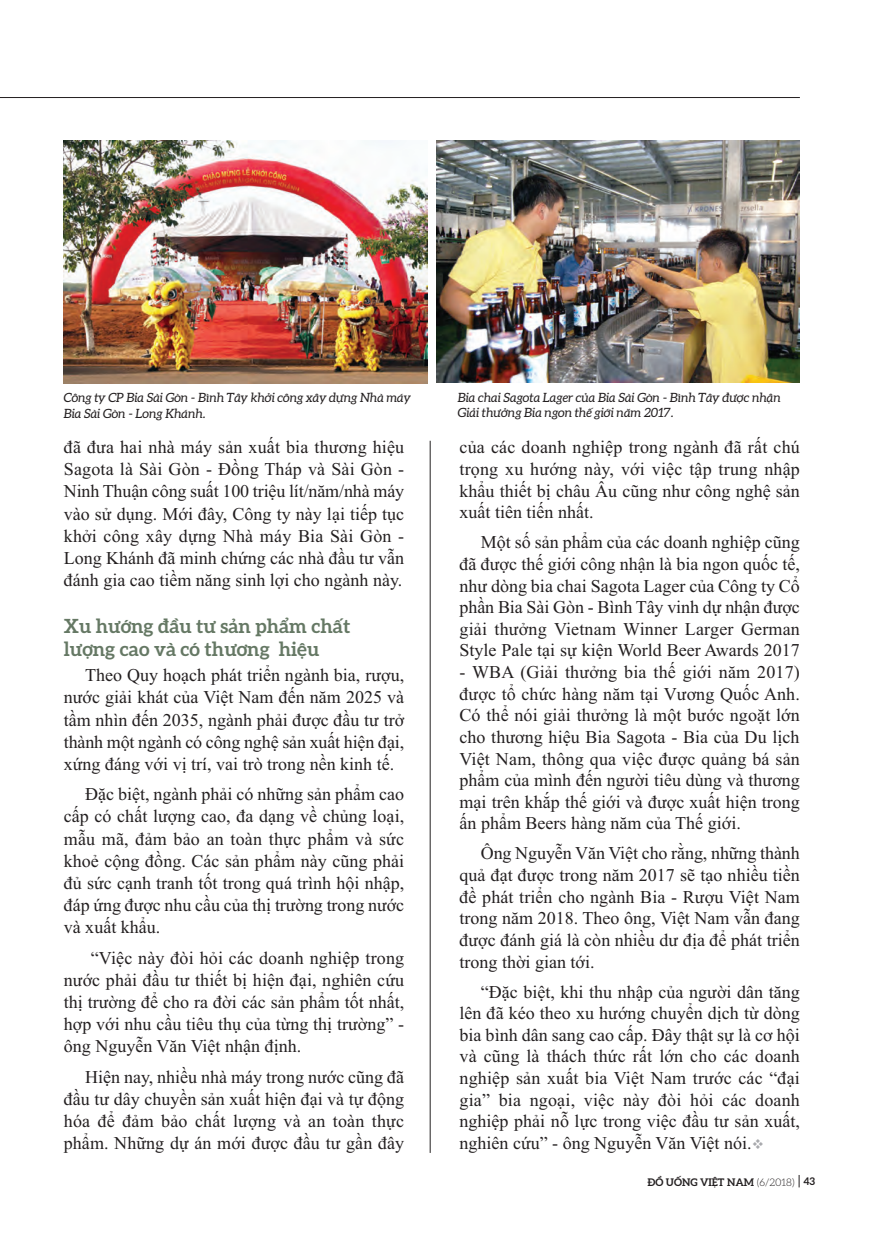
<style>
.page{position:relative;width:885px;height:1238px;background:#fff}
.page>*{position:absolute;margin:0;border:0;box-sizing:border-box;transform-origin:0 0}
.t1{font:700 19.5px/23.9px "SVN Aleo";color:#657864}
.t2{font:18px/21.6px "Times New Roman";color:#231f20;text-align:justify}
.t3{font:italic 12.75px/15.3px "SVN Aleo";color:#231f20}
.t4{font:700 10.5px "SVN Aleo";color:#231f20}
.s1{font-weight:300}
</style>
<div class="page">
<svg style="left:798px;top:1175px;width:1px;height:12px"></svg>
<hr style="left:0;top:97px;width:799px;height:1px;background:#231f20">
<hr style="left:430px;top:441px;width:1px;height:711px;background:#231f20">
<img style="left:64px;top:140px;width:363px;height:243px">
<img style="left:436px;top:140px;width:363px;height:242px">
<p class="t3" style="left:64px;top:391px;width:348px">Công ty CP Bia Sài Gòn - Bình Tây khởi công xây dựng Nhà máy<br>Bia Sài Gòn - Long Khánh.</p>
<p class="t2" style="left:64px;top:438px;width:342px;line-height:22px">đã đưa hai nhà máy sản xuất bia thương hiệu Sagota là Sài Gòn - Đồng Tháp và Sài Gòn - Ninh Thuận công suất 100 triệu lít/năm/nhà máy vào sử dụng. Mới đây, Công ty này lại tiếp tục khởi công xây dựng Nhà máy Bia Sài Gòn - Long Khánh đã minh chứng các nhà đầu tư vẫn đánh gia cao tiềm năng sinh lợi cho ngành này.</p>
<p class="t1" style="left:64px;top:615px;width:288px">Xu hướng đầu tư sản phẩm chất lượng cao và có thương hiệu</p>
<p class="t2" style="left:64px;top:666px;width:342px;line-height:22px;text-indent:21px">Theo Quy hoạch phát triển ngành bia, rượu, nước giải khát của Việt Nam đến năm 2025 và tầm nhìn đến 2035, ngành phải được đầu tư trở thành một ngành có công nghệ sản xuất hiện đại, xứng đáng với vị trí, vai trò trong nền kinh tế.</p>
<p class="t2" style="left:64px;top:785px;width:342px;line-height:22px;text-indent:21px">Đặc biệt, ngành phải có những sản phẩm cao cấp có chất lượng cao, đa dạng về chủng loại, mẫu mã, đảm bảo an toàn thực phẩm và sức khoẻ cộng đồng. Các sản phẩm này cũng phải đủ sức cạnh tranh tốt trong quá trình hội nhập, đáp ứng được nhu cầu của thị trường trong nước và xuất khẩu.</p>
<p class="t2" style="left:64px;top:948px;width:342px;line-height:22px;text-indent:27px">“Việc này đòi hỏi các doanh nghiệp trong nước phải đầu tư thiết bị hiện đại, nghiên cứu thị trường để cho ra đời các sản phẩm tốt nhất, hợp với nhu cầu tiêu thụ của từng thị trường” - ông Nguyễn Văn Việt nhận định.</p>
<p class="t2" style="left:64px;top:1067px;width:342px;line-height:22px;text-indent:21px">Hiện nay, nhiều nhà máy trong nước cũng đã đầu tư dây chuyền sản xuất hiện đại và tự động hóa để đảm bảo chất lượng và an toàn thực phẩm. Những dự án mới được đầu tư gần đây</p>
<p class="t3" style="left:457px;top:390px;width:324px">Bia chai Sagota Lager của Bia Sài Gòn - Bình Tây được nhận<br>Giải thưởng Bia ngon thế giới năm 2017.</p>
<p class="t2" style="left:459px;top:438px;width:342px">của các doanh nghiệp trong ngành đã rất chú trọng xu hướng này, với việc tập trung nhập khẩu thiết bị châu Âu cũng như công nghệ sản xuất tiên tiến nhất.</p>
<p class="t2" style="left:459px;top:533px;width:342px;text-indent:21px">Một số sản phẩm của các doanh nghiệp cũng đã được thế giới công nhận là bia ngon quốc tế, như dòng bia chai Sagota Lager của Công ty Cổ phần Bia Sài Gòn - Bình Tây vinh dự nhận được giải thưởng Vietnam Winner Larger German Style Pale tại sự kiện World Beer Awards 2017</p>
<p class="t2" style="left:459px;top:663px;width:342px">- WBA (Giải thưởng bia thế giới năm 2017) được tổ chức hàng năm tại Vương Quốc Anh.<br>Có thể nói giải thưởng là một bước ngoặt lớn cho thương hiệu Bia Sagota - Bia của Du lịch Việt Nam, thông qua việc được quảng bá sản phẩm của mình đến người tiêu dùng và thương mại trên khắp thế giới và được xuất hiện trong ấn phẩm Beers hàng năm của Thế giới.</p>
<p class="t2" style="left:459px;top:844px;width:342px;text-indent:21px">Ông Nguyễn Văn Việt cho rằng, những thành quả đạt được trong năm 2017 sẽ tạo nhiều tiền đề phát triển cho ngành Bia - Rượu Việt Nam trong năm 2018. Theo ông, Việt Nam vẫn đang được đánh giá là còn nhiều dư địa để phát triển trong thời gian tới.</p>
<p class="t2" style="left:459px;top:982px;width:342px;text-indent:21px">“Đặc biệt, khi thu nhập của người dân tăng lên đã kéo theo xu hướng chuyển dịch từ dòng bia bình dân sang cao cấp. Đây thật sự là cơ hội và cũng là thách thức rất lớn cho các doanh nghiệp sản xuất bia Việt Nam trước các “đại gia” bia ngoại, việc này đòi hỏi các doanh nghiệp phải nỗ lực trong việc đầu tư sản xuất, nghiên cứu” - ông Nguyễn Văn Việt nói.</p>
<p class="t4" style="left:647px;top:1177px;width:169px">ĐỒ UỐNG VIỆT NAM <span class="s1">(6/2018)</span> 43</p>
</div>
